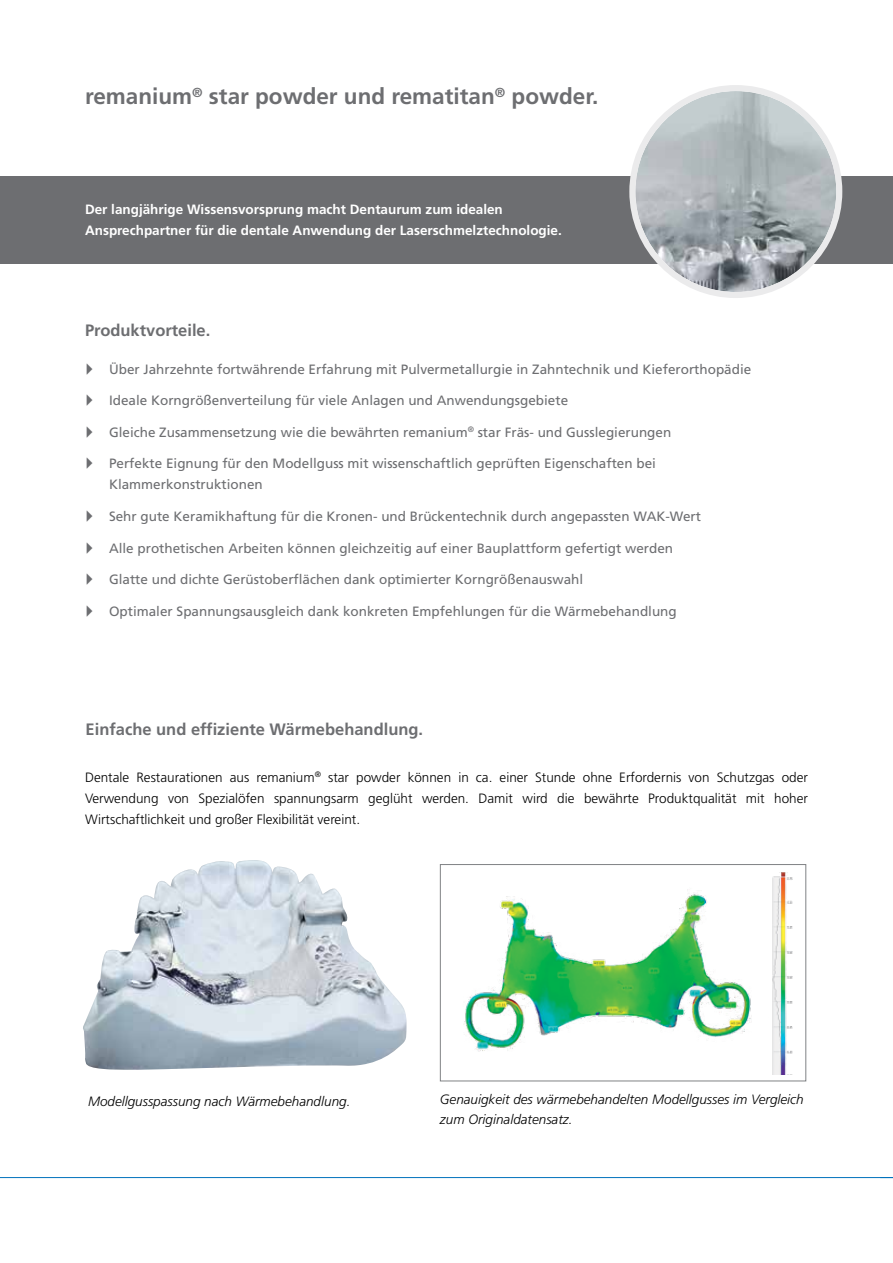
<style>
.page{position:relative;width:893px;height:1263px;background:#fff}
.page>*{position:absolute;margin:0;border:0;box-sizing:border-box;transform-origin:0 0}
.t1{font:30px "Arrows";color:#6d6e71}
.t2{font:700 22.5px "Frutiger LT Std";color:#6d6e71}
.t3{font:700 16.5px "Frutiger LT Std";color:#6d6e71}
.t4{font:13.5px/21px "Frutiger LT Std";color:#6d6e71}
.t5{font:300 13.5px/21px "Frutiger LT Std";color:#000;text-align:justify}
.t6{font:700 13.5px/21px "Frutiger LT Std";color:#fff}
.t7{font:italic 300 13.5px/19.5px "Frutiger LT Std";color:#000}
</style>
<div class="page">
<hr style="left:0;top:1177px;width:893px;height:1px;background:#0072bc">
<div style="left:0;top:176px;width:893px;height:88px;background:#6d6e71"></div>
<img style="left:83px;top:860px;width:324px;height:210px">
<img style="left:772px;top:873px;width:21px;height:201px">
<img style="left:463px;top:889px;width:288px;height:163px">
<div style="left:440px;top:864px;width:366px;height:217px;border:1px solid #808285"></div>
<div style="left:632px;top:88px;width:207px;height:207px;background:#ebebec;border-radius:50%"></div>
<img style="left:635px;top:91px;width:201px;height:201px;border-radius:100px">
<div style="left:629px;top:85px;width:213px;height:213px;border:6px solid #ebebec;border-radius:50%"></div>
<h2 class="t2" style="left:85px;top:83px;width:515px">remanium<sup>®</sup> star powder und rematitan<sup>®</sup> powder.</h2>
<p class="t6" style="left:85px;top:199px;width:478px">Der langjährige Wissensvorsprung macht Dentaurum zum idealen<br>Ansprechpartner für die dentale Anwendung der Laserschmelztechnologie.</p>
<p class="t3" style="left:85px;top:320px;width:127px">Produktvorteile.</p>
<h1 class="t1" style="left:85px;top:352px;width:10px">Q</h1>
<p class="t4" style="left:109px;top:358px;width:644px">Über Jahrzehnte fortwährende Erfahrung mit Pulvermetallurgie in Zahntechnik und Kieferorthopädie</p>
<h1 class="t1" style="left:85px;top:383px;width:10px">Q</h1>
<p class="t4" style="left:109px;top:390px;width:461px">Ideale Korngrößenverteilung für viele Anlagen und Anwendungsgebiete</p>
<h1 class="t1" style="left:85px;top:415px;width:10px">Q</h1>
<p class="t4" style="left:109px;top:422px;width:564px">Gleiche Zusammensetzung wie die bewährten remanium<sup>®</sup> star Fräs- und Gusslegierungen</p>
<h1 class="t1" style="left:85px;top:447px;width:10px">Q</h1>
<p class="t4" style="left:109px;top:453px;width:548px">Perfekte Eignung für den Modellguss mit wissenschaftlich geprüften Eigenschaften bei<br>Klammerkonstruktionen</p>
<h1 class="t1" style="left:85px;top:499px;width:10px">Q</h1>
<p class="t4" style="left:109px;top:506px;width:593px">Sehr gute Keramikhaftung für die Kronen- und Brückentechnik durch angepassten WAK-Wert</p>
<h1 class="t1" style="left:85px;top:531px;width:10px">Q</h1>
<p class="t4" style="left:109px;top:538px;width:566px">Alle prothetischen Arbeiten können gleichzeitig auf einer Bauplattform gefertigt werden</p>
<h1 class="t1" style="left:85px;top:562px;width:10px">Q</h1>
<p class="t4" style="left:109px;top:569px;width:476px">Glatte und dichte Gerüstoberflächen dank optimierter Korngrößenauswahl</p>
<h1 class="t1" style="left:85px;top:594px;width:10px">Q</h1>
<p class="t4" style="left:109px;top:601px;width:569px">Optimaler Spannungsausgleich dank konkreten Empfehlungen für die Wärmebehandlung</p>
<p class="t3" style="left:86px;top:720px;width:339px">Einfache und effiziente Wärmebehandlung.</p>
<p class="t5" style="left:85px;top:767px;width:724px">Dentale Restaurationen aus remanium<sup>®</sup> star powder können in ca. einer Stunde ohne Erfordernis von Schutzgas oder Verwendung von Spezialöfen spannungsarm geglüht werden. Damit wird die bewährte Produktqualität mit hoher Wirtschaftlichkeit und großer Flexibilität vereint.</p>
<p class="t7" style="left:88px;top:1092px;width:264px">Modellgusspassung nach Wärmebehandlung.</p>
<p class="t7" style="left:440px;top:1090px;width:365px">Genauigkeit des wärmebehandelten Modellgusses im Vergleich zum Originaldatensatz.</p>
</div>
